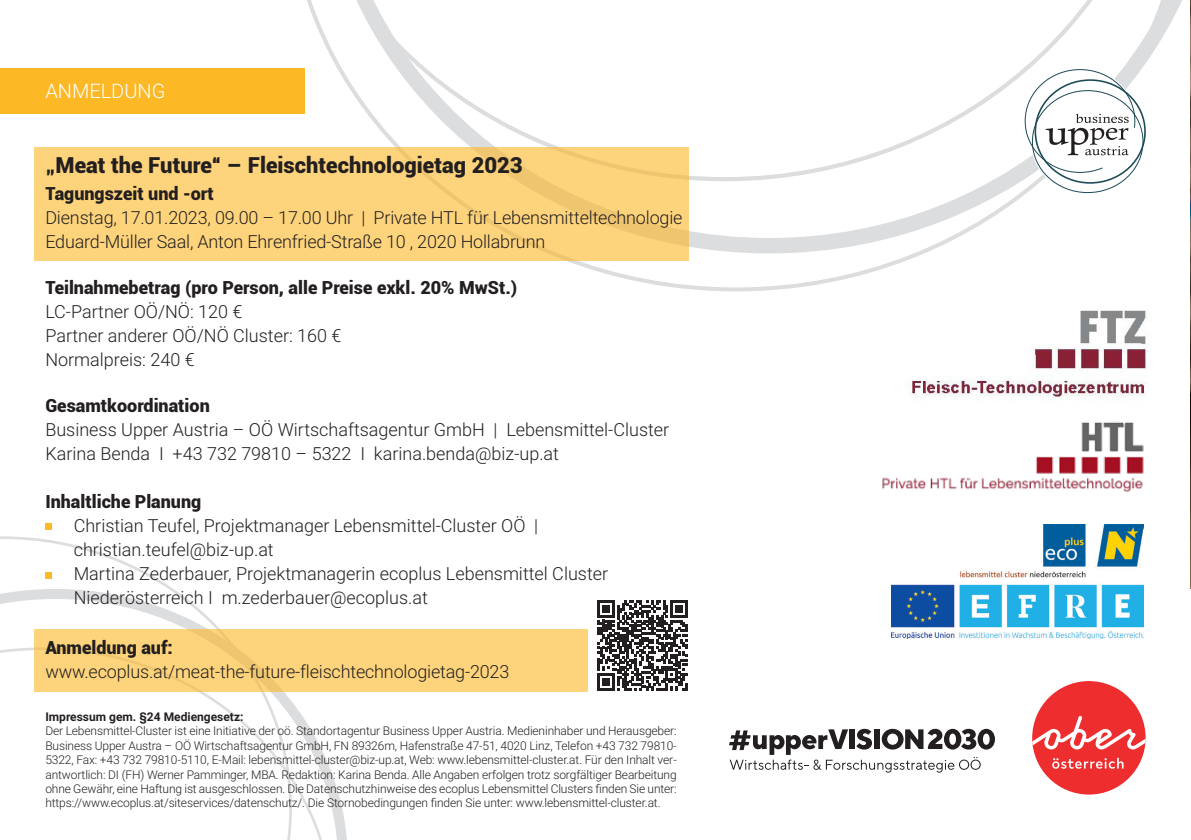
<style>
.page{position:relative;width:1191px;height:840px;background:#fff}
.page>*{position:absolute;margin:0;border:0;box-sizing:border-box;transform-origin:0 0}
.t1{font:900 22px "Roboto";color:#231f20}
.Reiter{font:300 20px "Roboto";color:#fff}
.t2{font:300 18px/24px "Roboto";color:#231f20}
.t3{font:900 18px "Roboto";color:#231f20}
.Kleingedrucktes{font:300 12px/14.4px "Roboto";letter-spacing:-.01em;color:#231f20;text-align:justify}
.Kleingedrucktes-2{font:700 12px "Roboto";color:#231f20}
.s1{font-weight:900}
</style>
<div class="page">
<svg style="left:334px;top:691px;width:14px;height:148px"></svg>
<svg style="left:292px;top:691px;width:42px;height:148px"></svg>
<svg style="left:0;top:536px;width:292px;height:303px"></svg>
<svg style="left:286px;top:0;width:896px;height:291px"></svg>
<svg style="left:278px;top:0;width:893px;height:181px"></svg>
<img style="left:1190px;top:0;width:1px;height:588px">
<div style="left:34px;top:628px;width:554px;height:63px;background:#fdd47c"></div>
<div style="left:34px;top:147px;width:654px;height:113px;background:linear-gradient(to right,#fed57d,#fad179)"></div>
<hr style="left:1190px;top:588px;width:1px;height:45px;background:#fcb825">
<svg style="left:45px;top:523px;width:6px;height:6px"></svg>
<svg style="left:45px;top:571px;width:6px;height:6px"></svg>
<div style="left:0;top:68px;width:304px;height:45px;background:#fcb825"></div>
<img style="left:891px;top:524px;width:253px;height:114px">
<svg style="left:729px;top:728px;width:266px;height:44px"></svg>
<div style="left:1032px;top:680px;width:113px;height:114px;background:#ee2d2e;border-radius:50%"></div>
<svg style="left:1032px;top:715px;width:113px;height:53px"></svg>
<svg style="left:1032px;top:91px;width:111px;height:101px"></svg>
<svg style="left:1022px;top:67px;width:115px;height:108px"></svg>
<img style="left:882px;top:422px;width:262px;height:71px">
<img style="left:910px;top:310px;width:238px;height:87px">
<svg style="left:597px;top:600px;width:90px;height:90px"></svg>
<p class="Reiter" style="left:45px;top:77px;width:122px">ANMELDUNG</p>
<p class="t1" style="left:45px;top:150px;width:479px">„Meat the Future“ – Fleischtechnologietag 2023</p>
<p class="t3" style="left:45px;top:181px;width:170px">Tagungszeit und -ort</p>
<p class="t2" style="left:45px;top:205px;width:638px">Dienstag, 17.01.2023, 09.00 – 17.00 Uhr | Private HTL für Lebensmitteltechnologie<br>Eduard-Müller Saal, Anton Ehrenfried-Straße 10 , 2020 Hollabrunn</p>
<p class="t3" style="left:45px;top:275px;width:473px">Teilnahmebetrag (pro Person, alle Preise exkl. 20% MwSt.)</p>
<p class="t2" style="left:45px;top:299px;width:199px">LC-Partner OÖ/NÖ: 120 €</p>
<p class="t2" style="left:45px;top:323px;width:298px">Partner anderer OÖ/NÖ Cluster: 160 €</p>
<p class="t2" style="left:45px;top:347px;width:151px">Normalpreis: 240 €</p>
<p class="t3" style="left:45px;top:392px;width:166px">Gesamtkoordination</p>
<p class="t2" style="left:45px;top:416px;width:625px">Business Upper Austria – OÖ Wirtschaftsagentur GmbH | Lebensmittel-Cluster</p>
<p class="t2" style="left:45px;top:440px;width:515px">Karina Benda I +43 732 79810 – 5322 I karina.benda@biz-up.at</p>
<p class="t3" style="left:45px;top:488px;width:157px">Inhaltliche Planung</p>
<p class="t2" style="left:74px;top:512px;width:466px">Christian Teufel, Projektmanager Lebensmittel-Cluster OÖ | christian.teufel@biz-up.at</p>
<p class="t2" style="left:74px;top:560px;width:536px">Martina Zederbauer, Projektmanagerin ecoplus Lebensmittel Cluster<br>Niederösterreich I m.zederbauer@ecoplus.at</p>
<p class="t2" style="left:45px;top:634px;width:465px"><span class="s1">Anmeldung auf: </span>www.ecoplus.at/meat-the-future-fleischtechnologietag-2023</p>
<p class="Kleingedrucktes-2" style="left:45px;top:707px;width:200px">Impressum gem. §24 Mediengesetz:</p>
<p class="Kleingedrucktes" style="left:45px;top:723px;width:633px">Der Lebensmittel-Cluster ist eine Initiative der oö. Standortagentur Business Upper Austria. Medieninhaber und Herausgeber:<br>Business Upper Austra – OÖ Wirtschaftsagentur GmbH, FN 89326m, Hafenstraße 47-51, 4020 Linz, Telefon +43 732 79810- 5322, Fax: +43 732 79810-5110, E-Mail: lebensmittel-cluster@biz-up.at, Web: www.lebensmittel-cluster.at. Für den Inhalt ver&shy;antwortlich: DI (FH) Werner Pamminger, MBA. Redaktion: Karina Benda. Alle Angaben erfolgen trotz sorgfältiger Bearbeitung ohne Gewähr, eine Haftung ist ausgeschlossen. Die Datenschutzhinweise des ecoplus Lebensmittel Clusters finden Sie unter: https://www.ecoplus.at/siteservices/datenschutz/. Die Stornobedingungen finden Sie unter: www.lebensmittel-cluster.at.</p>
</div>
